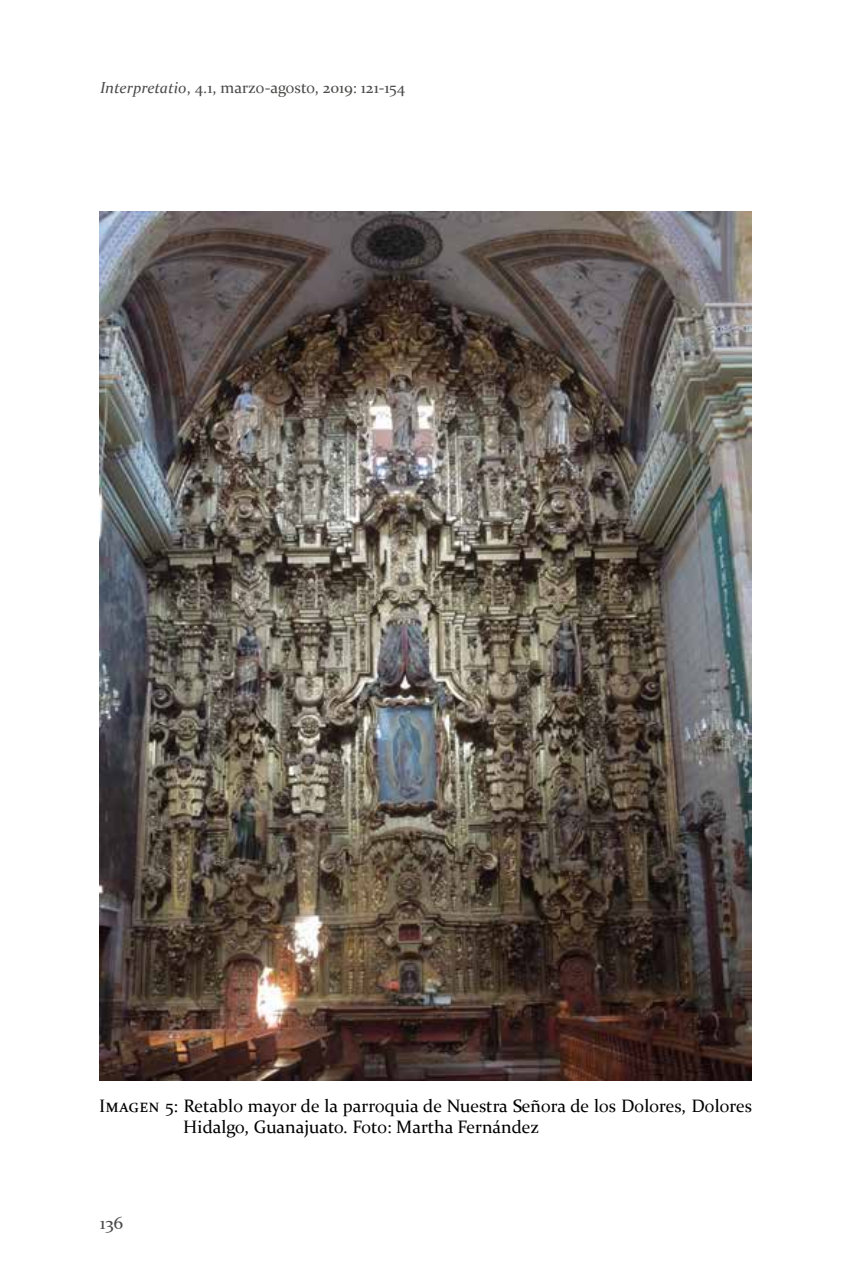
<style>
.page{position:relative;width:851px;height:1276px;background:#fff}
.page>*{position:absolute;margin:0;border:0;box-sizing:border-box;transform-origin:0 0}
.t1{font:18px/21.6px "Constantia";color:#000}
.t2{font:18px "Constantia";color:#4a4a49}
.t3{font:16px "Constantia";color:#4a4a49}
.s1{font-style:italic}
</style>
<div class="page">
<img style="left:99px;top:211px;width:652px;height:869px">
<p class="t3" style="left:100px;top:76px;width:307px"><span class="s1">Interpretatio</span>, 4.1, marzo-agosto, 2019: 121-154</p>
<p class="t1" style="left:183px;top:1094px;width:570px;text-indent:-84px">Imagen 5: Retablo mayor de la parroquia de Nuestra Señora de los Dolores, Dolores<br>Hidalgo, Guanajuato. Foto: Martha Fernández</p>
<p class="t2" style="left:100px;top:1210px;width:25px">136</p>
</div>
